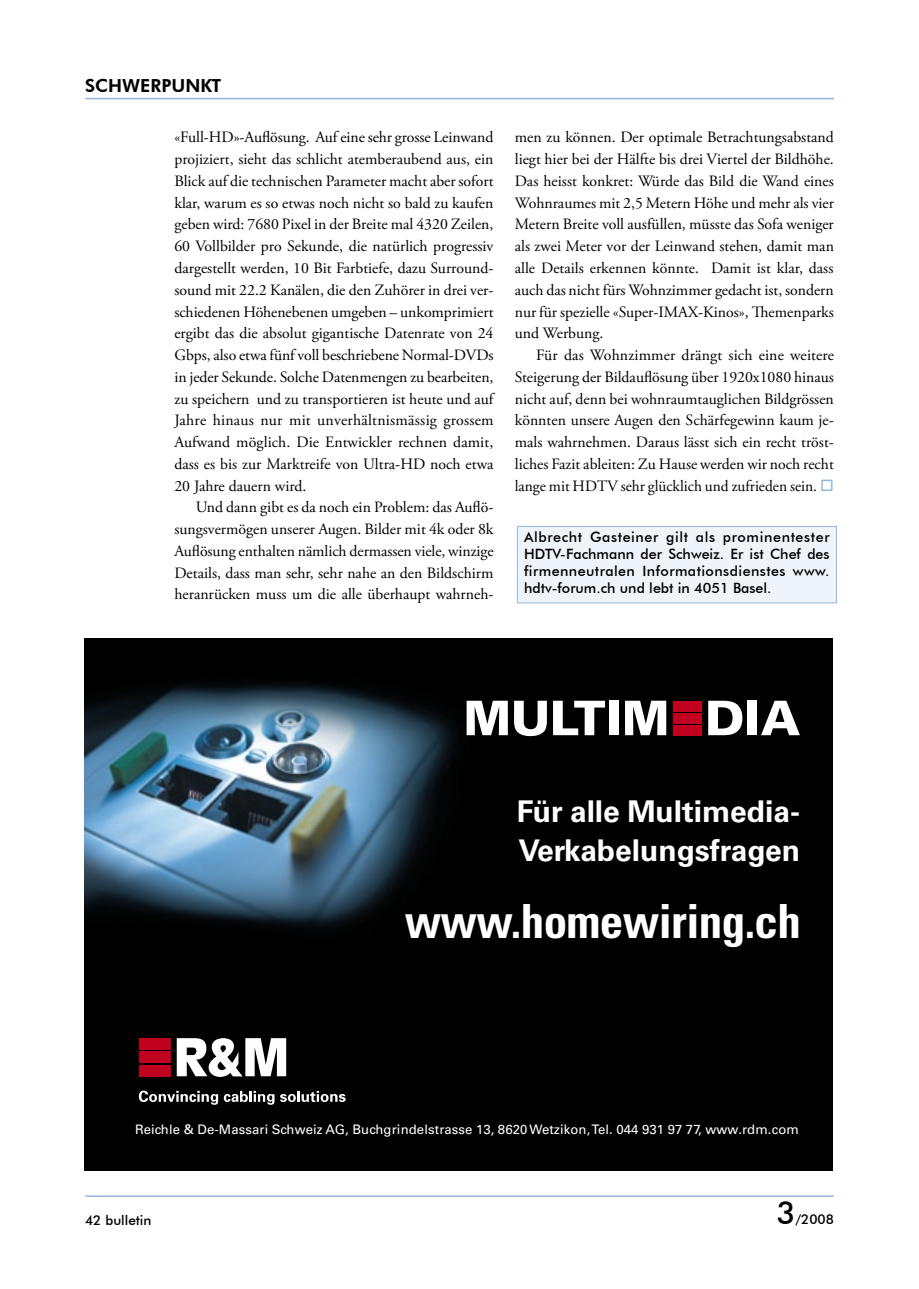
<style>
.page{position:relative;width:919px;height:1289px;background:#fff}
.page>*{position:absolute;margin:0;border:0;box-sizing:border-box;transform-origin:0 0}
.t1{font:700 condensed 47.1px "Univers LT Std";letter-spacing:-.015em;color:#fff}
.t2{font:500 31.5px "Futura BT";color:#000}
.t3{font:700 30px/38.5px "Univers LT Std";color:#fff}
.t4{font:800 18px "Futura BT";color:#000}
.t5{font:15.75px/21.8px "Adobe Garamond Pro";color:#000;text-align:justify}
.t6{font:500 14.25px/17.1px "Futura BT";color:#000;text-align:justify}
.t7{font:500 13.5px "Futura BT";color:#000}
.t8{font:13.05px "Univers LT Std";letter-spacing:.01em;color:#fff}
.s1{color:#95b5dc}
</style>
<div class="page">
<hr style="left:85px;top:98px;width:748px;height:1px;background:#95b5dc">
<hr style="left:85px;top:1195px;width:748px;height:1px;background:#95b5dc">
<div style="left:517px;top:526px;width:319px;height:77px;background:#eff4fa"></div>
<div style="left:517px;top:526px;width:319px;height:77px;border:1px solid #95b5dc"></div>
<img style="left:85px;top:638px;width:747px;height:532px">
<svg style="left:466px;top:700px;width:42px;height:35px"></svg>
<svg style="left:514px;top:700px;width:33px;height:36px"></svg>
<svg style="left:553px;top:700px;width:52px;height:35px"></svg>
<div style="left:608px;top:700px;width:10px;height:35px;background:#fff"></div>
<svg style="left:625px;top:700px;width:41px;height:35px"></svg>
<svg style="left:708px;top:700px;width:34px;height:35px"></svg>
<div style="left:747px;top:700px;width:10px;height:35px;background:#fff"></div>
<svg style="left:761px;top:700px;width:38px;height:35px"></svg>
<div style="left:672px;top:713px;width:29px;height:10px;background:#c1001f"></div>
<div style="left:672px;top:701px;width:29px;height:10px;background:#c1001f"></div>
<div style="left:672px;top:725px;width:29px;height:10px;background:#c1001f"></div>
<svg style="left:177px;top:1038px;width:109px;height:38px"></svg>
<div style="left:139px;top:1051px;width:32px;height:11px;background:#c1001f"></div>
<div style="left:139px;top:1038px;width:32px;height:11px;background:#c1001f"></div>
<div style="left:139px;top:1064px;width:32px;height:12px;background:#c1001f"></div>
<svg style="left:139px;top:1090px;width:79px;height:14px"></svg>
<svg style="left:224px;top:1090px;width:50px;height:14px"></svg>
<svg style="left:280px;top:1090px;width:65px;height:11px"></svg>
<p class="t4" style="left:85px;top:75px;width:137px">SCHWERPUNKT</p>
<p class="t5" style="left:174px;top:127px;width:321px">«Full-HD»-Auflösung. Auf eine sehr grosse Leinwand projiziert, sieht das schlicht atemberaubend aus, ein Blick auf die technischen Parameter macht aber sofort klar, warum es so etwas noch nicht so bald zu kaufen geben wird: 7680 Pixel in der Breite mal 4320 Zeilen, 60 Vollbilder pro Sekunde, die natürlich progressiv dargestellt werden, 10 Bit Farbtiefe, dazu Surround&shy;sound mit 22.2 Kanälen, die den Zuhörer in drei ver&shy;schiedenen Höhenebenen umgeben – unkomprimiert ergibt das die absolut gigantische Datenrate von 24<br>Gbps, also etwa fünf voll beschriebene Normal-DVDs in jeder Sekunde. Solche Datenmengen zu bearbeiten, zu speichern und zu transportieren ist heute und auf Jahre hinaus nur mit unverhältnismässig grossem Aufwand möglich. Die Entwickler rechnen damit, dass es bis zur Marktreife von Ultra-HD noch etwa 20 Jahre dauern wird.</p>
<p class="t5" style="left:174px;top:497px;width:321px;text-indent:21px">Und dann gibt es da noch ein Problem: das Auflö&shy;sungsvermögen unserer Augen. Bilder mit 4k oder 8k Auflösung enthalten nämlich dermassen viele, winzige Details, dass man sehr, sehr nahe an den Bildschirm heranrücken muss um die alle überhaupt wahrneh-</p>
<p class="t5" style="left:514px;top:127px;width:321px">men zu können. Der optimale Betrachtungsabstand liegt hier bei der Hälfte bis drei Viertel der Bildhöhe.<br>Das heisst konkret: Würde das Bild die Wand eines Wohnraumes mit 2,5 Metern Höhe und mehr als vier Metern Breite voll ausfüllen, müsste das Sofa weniger als zwei Meter vor der Leinwand stehen, damit man alle Details erkennen könnte. Damit ist klar, dass auch das nicht fürs Wohnzimmer gedacht ist, sondern nur für spezielle «Super-IMAX-Kinos», Themenparks und Werbung.</p>
<p class="t5" style="left:514px;top:344px;width:321px;text-indent:21px">Für das Wohnzimmer drängt sich eine weitere Steigerung der Bildauflösung über 1920x1080 hinaus nicht auf, denn bei wohnraumtauglichen Bildgrössen könnten unsere Augen den Schärfegewinn kaum je&shy;mals wahrnehmen. Daraus lässt sich ein recht tröst&shy;liches Fazit ableiten: Zu Hause werden wir noch recht lange mit HDTV sehr glücklich und zufrieden sein. <span class="s1">□</span></p>
<p class="t6" style="left:524px;top:528px;width:307px">Albrecht Gasteiner gilt als prominentester HDTV-Fachmann der Schweiz. Er ist Chef des firmenneutralen Informationsdienstes www. hdtv-forum.ch und lebt in 4051 Basel.</p>
<h3 class="t3" style="left:516px;top:792px;width:285px">Für alle Multimedia-<br>Verkabelungsfragen</h3>
<h1 class="t1" style="left:404px;top:892px;width:398px">www.homewiring.ch</h1>
<p class="t8" style="left:135px;top:1121px;width:665px">Reichle &amp; De-Massari Schweiz AG, Buchgrindelstrasse 13, 8620 Wetzikon, Tel. 044 931 97 77, www.rdm.com</p>
<p class="t7" style="left:85px;top:1211px;width:68px">42 bulletin</p>
<h2 class="t2" style="left:776px;top:1194px;width:21px">3</h2>
<p class="t7" style="left:795px;top:1211px;width:40px">/2008</p>
</div>
